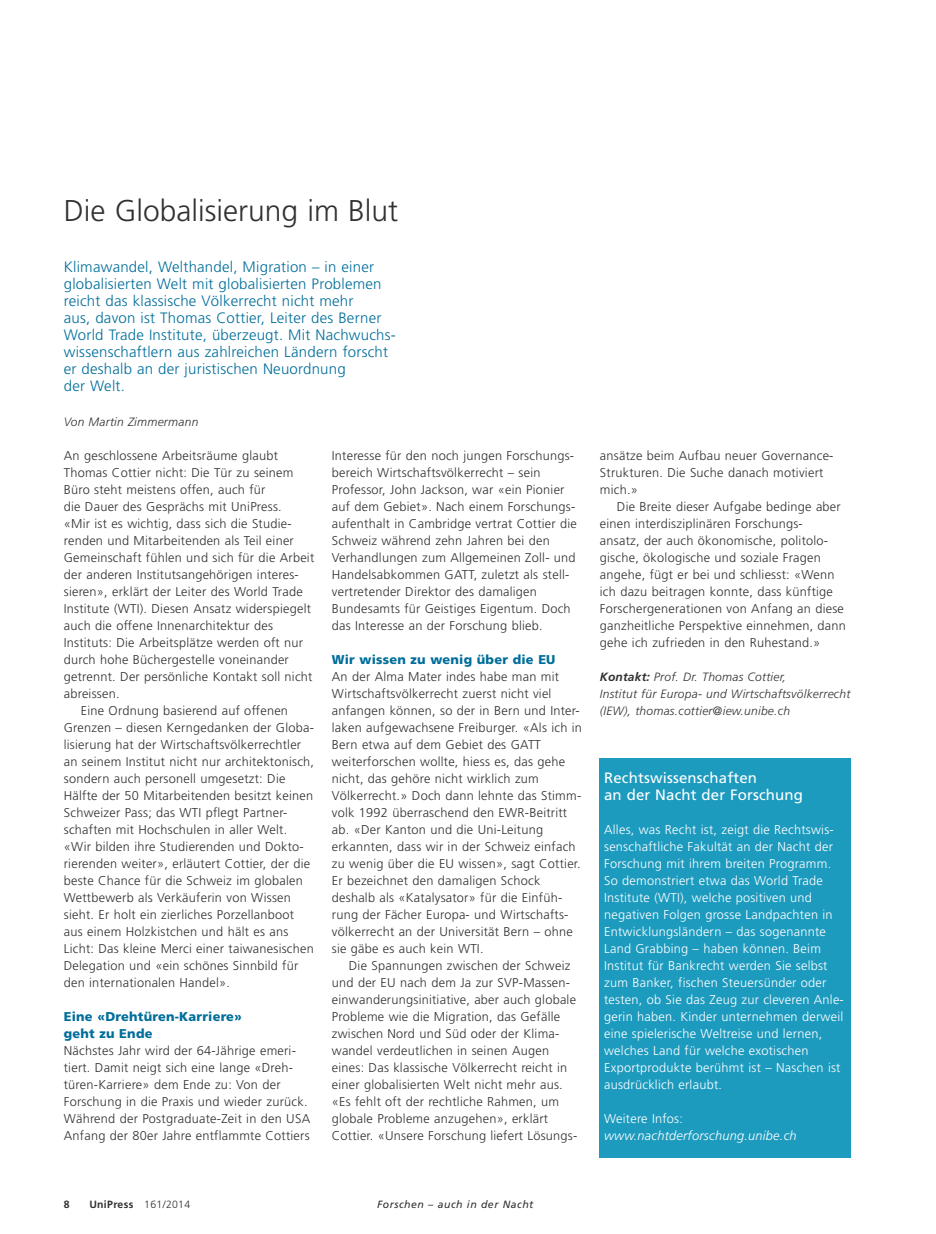
<style>
.page{position:relative;width:936px;height:1234px;background:#fff}
.page>*{position:absolute;margin:0;border:0;box-sizing:border-box;transform-origin:0 0}
.t1{font:300 30px "Frutiger";color:#313131}
.t2{font:300 15px/17px "Frutiger";letter-spacing:.015em;color:#006e9b}
.t3{font:15px/17px "Frutiger";letter-spacing:.01em;color:#fff}
.t4{font:300 12.75px/17px "Frutiger";letter-spacing:.02em;color:#313131}
.t5{font:300 12.75px/17px "Frutiger";letter-spacing:.02em;color:#fff}
.t6{font:900 12.75px/17px "Frutiger";letter-spacing:.015em;color:#006e9b}
.t7{font:italic 300 12.75px "Frutiger";letter-spacing:.02em;color:#fff}
.t8{font:italic 300 12px/17px "Frutiger";letter-spacing:.02em;color:#313131}
.t9{font:italic 10.5px "Frutiger";letter-spacing:.05em;color:#313131}
.t10{font:700 10.5px "Frutiger";letter-spacing:.03em;color:#313131}
.s1{font-weight:700}
.s2{font-weight:300}
</style>
<div class="page">
<div style="left:600px;top:758px;width:250px;height:399px;background:#1d9bbf"></div>
<h1 class="t1" style="left:64px;top:194px;width:336px">Die Globalisierung im Blut</h1>
<p class="t2" style="left:64px;top:258px;width:333px">Klimawandel, Welthandel, Migration – in einer globalisierten Welt mit globalisierten Problemen reicht das klassische Völkerrecht nicht mehr<br>aus, davon ist Thomas Cottier, Leiter des Berner World Trade Institute, überzeugt. Mit Nachwuchs&shy;wissenschaftlern aus zahlreichen Ländern forscht er deshalb an der juristischen Neuordnung<br>der Welt.</p>
<p class="t8" style="left:64px;top:413px;width:136px">Von Martin Zimmermann</p>
<p class="t4" style="left:64px;top:446px;width:216px">An geschlossene Arbeitsräume glaubt</p>
<p class="t4" style="left:64px;top:463px;width:231px">Thomas Cottier nicht: Die Tür zu seinem</p>
<p class="t4" style="left:64px;top:480px;width:203px">Büro steht meistens offen, auch für</p>
<p class="t4" style="left:64px;top:497px;width:219px">die Dauer des Gesprächs mit UniPress.</p>
<p class="t4" style="left:64px;top:514px;width:229px">«Mir ist es wichtig, dass sich die Studie-</p>
<p class="t4" style="left:64px;top:531px;width:231px">renden und Mitarbeitenden als Teil einer</p>
<p class="t4" style="left:64px;top:548px;width:252px">Gemeinschaft fühlen und sich für die Arbeit</p>
<p class="t4" style="left:64px;top:565px;width:236px">der anderen Institutsangehörigen interes-</p>
<p class="t4" style="left:64px;top:582px;width:240px">sieren», erklärt der Leiter des World Trade</p>
<p class="t4" style="left:64px;top:599px;width:249px">Institute (WTI). Diesen Ansatz widerspiegelt</p>
<p class="t4" style="left:64px;top:616px;width:211px">auch die offene Innenarchitektur des</p>
<p class="t4" style="left:64px;top:633px;width:241px">Instituts: Die Arbeitsplätze werden oft nur</p>
<p class="t4" style="left:64px;top:650px;width:226px">durch hohe Büchergestelle voneinander</p>
<p class="t4" style="left:64px;top:667px;width:250px">getrennt. Der persönliche Kontakt soll nicht</p>
<p class="t4" style="left:64px;top:684px;width:57px">abreissen.</p>
<p class="t4" style="left:81px;top:701px;width:209px">Eine Ordnung basierend auf offenen</p>
<p class="t4" style="left:64px;top:718px;width:251px">Grenzen – diesen Kerngedanken der Globa-</p>
<p class="t4" style="left:64px;top:735px;width:239px">lisierung hat der Wirtschaftsvölkerrechtler</p>
<p class="t4" style="left:64px;top:752px;width:252px">an seinem Institut nicht nur architektonisch,</p>
<p class="t4" style="left:64px;top:769px;width:223px">sondern auch personell umgesetzt: Die</p>
<p class="t4" style="left:64px;top:786px;width:251px">Hälfte der 50 Mitarbeitenden besitzt keinen</p>
<p class="t4" style="left:64px;top:803px;width:225px">Schweizer Pass; das WTI pflegt Partner-</p>
<p class="t4" style="left:64px;top:820px;width:225px">schaften mit Hochschulen in aller Welt.</p>
<p class="t4" style="left:64px;top:838px;width:241px">«Wir bilden ihre Studierenden und Dokto-</p>
<p class="t4" style="left:64px;top:855px;width:248px">rierenden weiter», erläutert Cottier, der die</p>
<p class="t4" style="left:64px;top:872px;width:240px">beste Chance für die Schweiz im globalen</p>
<p class="t4" style="left:64px;top:889px;width:228px">Wettbewerb als Verkäuferin von Wissen</p>
<p class="t4" style="left:64px;top:906px;width:232px">sieht. Er holt ein zierliches Porzellanboot</p>
<p class="t4" style="left:64px;top:923px;width:226px">aus einem Holzkistchen und hält es ans</p>
<p class="t4" style="left:64px;top:940px;width:251px">Licht: Das kleine Merci einer taiwanesischen</p>
<p class="t4" style="left:64px;top:957px;width:236px">Delegation und «ein schönes Sinnbild für</p>
<p class="t4" style="left:64px;top:974px;width:168px">den internationalen Handel».</p>
<p class="t6" style="left:64px;top:1007px;width:180px">Eine «Drehtüren-Karriere» geht zu Ende</p>
<p class="t4" style="left:64px;top:1042px;width:248px">Nächstes Jahr wird der 64-Jährige emeri&shy;tiert. Damit neigt sich eine lange «Dreh&shy;türen-Karriere» dem Ende zu: Von der Forschung in die Praxis und wieder zurück.<br>Während der Postgraduate-Zeit in den USA Anfang der 80er Jahre entflammte Cottiers</p>
<p class="t4" style="left:332px;top:446px;width:247px">Interesse für den noch jungen Forschungs&shy;bereich Wirtschaftsvölkerrecht – sein Professor, John Jackson, war «ein Pionier auf dem Gebiet». Nach einem Forschungs&shy;aufenthalt in Cambridge vertrat Cottier die Schweiz während zehn Jahren bei den Verhandlungen zum Allgemeinen Zoll- und Handelsabkommen GATT, zuletzt als stell&shy;vertretender Direktor des damaligen Bundesamts für Geistiges Eigentum. Doch das Interesse an der Forschung blieb.</p>
<p class="t6" style="left:332px;top:650px;width:225px">Wir wissen zu wenig über die EU</p>
<p class="t4" style="left:332px;top:667px;width:252px">An der Alma Mater indes habe man mit Wirtschaftsvölkerrecht zuerst nicht viel anfangen können, so der in Bern und Inter&shy;laken aufgewachsene Freiburger. «Als ich in Bern etwa auf dem Gebiet des GATT weiterforschen wollte, hiess es, das gehe nicht, das gehöre nicht wirklich zum Völkerrecht.» Doch dann lehnte das Stimm&shy;volk 1992 überraschend den EWR-Beitritt ab. «Der Kanton und die Uni-Leitung erkannten, dass wir in der Schweiz einfach zu wenig über die EU wissen», sagt Cottier.<br>Er bezeichnet den damaligen Schock deshalb als «Katalysator» für die Einfüh&shy;rung der Fächer Europa- und Wirtschafts&shy;völkerrecht an der Universität Bern – ohne sie gäbe es auch kein WTI.</p>
<p class="t4" style="left:332px;top:957px;width:247px;text-indent:17px">Die Spannungen zwischen der Schweiz und der EU nach dem Ja zur SVP-Massen&shy;einwanderungsinitiative, aber auch globale Probleme wie die Migration, das Gefälle zwischen Nord und Süd oder der Klima&shy;wandel verdeutlichen in seinen Augen eines: Das klassische Völkerrecht reicht in einer globalisierten Welt nicht mehr aus. «Es fehlt oft der rechtliche Rahmen, um globale Probleme anzugehen», erklärt Cottier. «Unsere Forschung liefert Lösungs-</p>
<p class="t4" style="left:600px;top:446px;width:235px">ansätze beim Aufbau neuer Governance-<br>Strukturen. Die Suche danach motiviert mich.»</p>
<p class="t4" style="left:600px;top:497px;width:247px;text-indent:17px">Die Breite dieser Aufgabe bedinge aber einen interdisziplinären Forschungs-<br>ansatz, der auch ökonomische, politolo&shy;gische, ökologische und soziale Fragen angehe, fügt er bei und schliesst: «Wenn ich dazu beitragen konnte, dass künftige Forschergenerationen von Anfang an diese ganzheitliche Perspektive einnehmen, dann gehe ich zufrieden in den Ruhestand.»</p>
<p class="t8" style="left:600px;top:668px;width:252px"><span class="s1">Kontakt:</span> Prof. Dr. Thomas Cottier,<br>Institut für Europa- und Wirtschaftsvölkerrecht (IEW), thomas.cottier@iew.unibe.ch</p>
<p class="t3" style="left:604px;top:769px;width:200px">Rechtswissenschaften<br>an der Nacht der Forschung</p>
<p class="t5" style="left:604px;top:820px;width:241px">Alles, was Recht ist, zeigt die Rechtswis&shy;senschaftliche Fakultät an der Nacht der Forschung mit ihrem breiten Programm.<br>So demonstriert etwa das World Trade Institute (WTI), welche positiven und negativen Folgen grosse Landpachten in Entwicklungsländern – das sogenannte Land Grabbing – haben können. Beim Institut für Bankrecht werden Sie selbst zum Banker, fischen Steuersünder oder testen, ob Sie das Zeug zur cleveren Anle&shy;gerin haben. Kinder unternehmen derweil eine spielerische Weltreise und lernen, welches Land für welche exotischen Exportprodukte berühmt ist – Naschen ist ausdrücklich erlaubt.</p>
<p class="t5" style="left:604px;top:1110px;width:80px">Weitere Infos:</p>
<p class="t7" style="left:604px;top:1128px;width:194px">www.nachtderforschung.unibe.ch</p>
<p class="t10" style="left:64px;top:1198px;width:7px">8</p>
<p class="t10" style="left:89px;top:1198px;width:102px">UniPress <span class="s2">161/2014</span></p>
<p class="t9" style="left:377px;top:1198px;width:158px">Forschen – auch in der Nacht</p>
</div>
